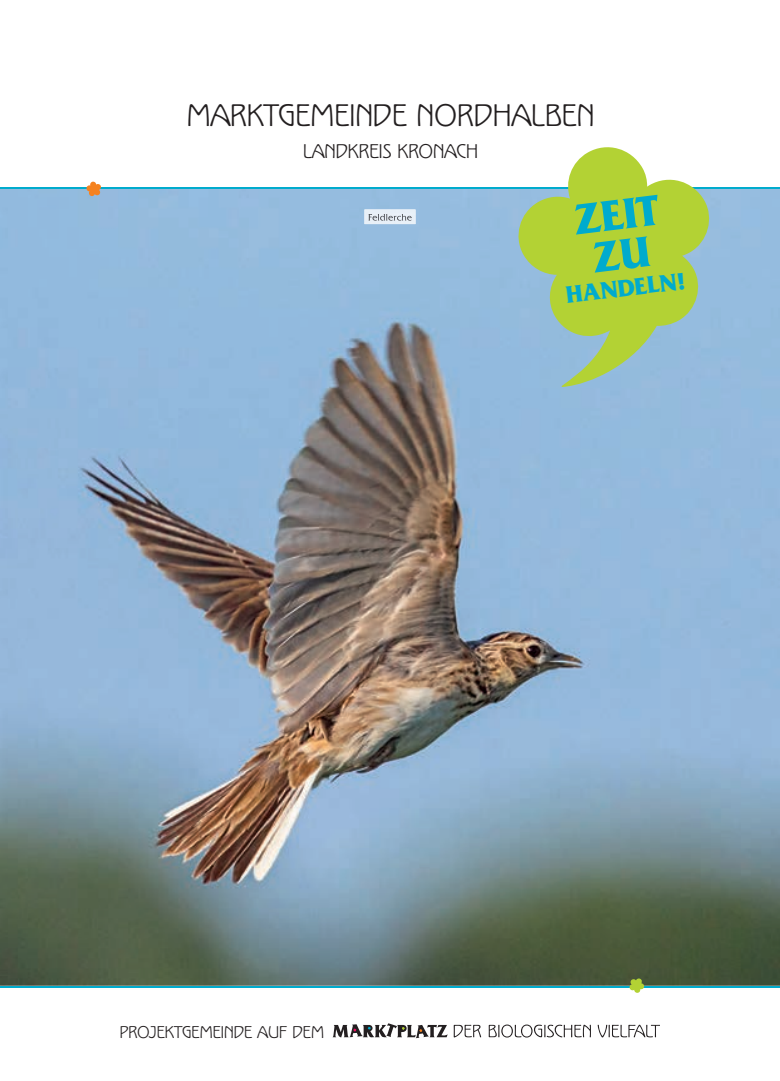
<style>
.page{position:relative;width:780px;height:1081px;background:#fff}
.page>*{position:absolute;margin:0;border:0;box-sizing:border-box;transform-origin:0 0}
.t1{font:700 45px/40px "Friz Quadrata";color:#00abcd;text-align:center}
.t2{font:27.5px "Kolo LP";color:#231f20}
.t3{font:700 25px "Friz Quadrata";color:#00abcd}
.t4{font:17.5px "Kolo LP";color:#231f20}
.t5{font:15px "Kolo LP";color:#231f20}
</style>
<div class="page">
<img style="left:0;top:189px;width:780px;height:796px">
<hr style="left:0;top:188px;width:780px;height:1px;background:#00abcd">
<hr style="left:0;top:985px;width:780px;height:2px;background:#00abcd">
<svg style="left:86px;top:181px;width:15px;height:15px"></svg>
<svg style="left:629px;top:978px;width:15px;height:15px"></svg>
<svg style="left:513px;top:147px;width:201px;height:241px;background:#b0cf82"></svg>
<svg style="left:453px;top:1025px;width:28px;height:12px"></svg>
<svg style="left:488px;top:1024px;width:103px;height:13px"></svg>
<svg style="left:597px;top:1024px;width:63px;height:13px"></svg>
<svg style="left:332px;top:1023px;width:115px;height:15px"></svg>
<img style="left:364px;top:209px;width:51px;height:15px">
<img style="left:368px;top:214px;width:44px;height:7px">
<p class="t2" style="left:187px;top:101px;width:409px">MARKTGEMEINDE NORDHALBEN</p>
<p class="t4" style="left:303px;top:142px;width:176px">LANDKREIS KRONACH</p>
<h1 class="t1" style="left:572px;top:204px;width:87px;rotate:-7deg">ZEIT<br>ZU</h1>
<p class="t3" style="left:565px;top:286px;width:121px;rotate:-7deg">HANDELN!</p>
<p class="t5" style="left:120px;top:1023px;width:205px">PROJEKTGEMEINDE AUF DEM</p>
</div>
